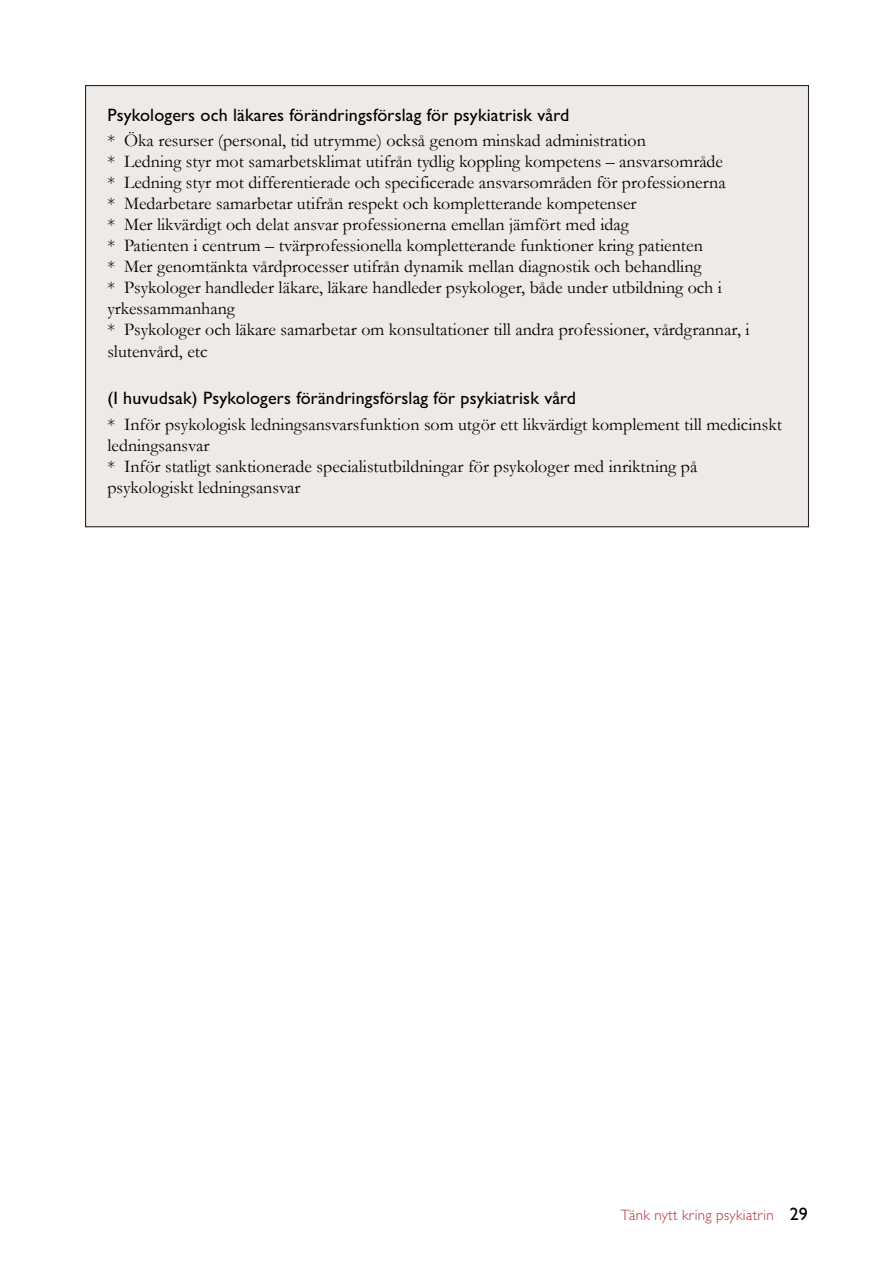
<style>
.page{position:relative;width:893px;height:1263px;background:#fff}
.page>*{position:absolute;margin:0;border:0;box-sizing:border-box;transform-origin:0 0}
.t1{font:18px/21px "Garamond";color:#000}
.t2{font:500 18px "Gill Sans MT Pro";letter-spacing:.01em;color:#000}
.t3{font:300 15px "Gill Sans MT Pro";letter-spacing:.02em;color:#b32a33}
.s1{font-weight:500;font-size:18px;color:#000}
</style>
<div class="page">
<div style="left:86px;top:86px;width:722px;height:441px;background:#edeae7"></div>
<p class="t2" style="left:107px;top:104px;width:463px">Psykologers och läkares förändringsförslag för psykiatrisk vård</p>
<p class="t1" style="left:107px;top:129px;width:644px">* Öka resurser (personal, tid utrymme) också genom minskad administration<br>* Ledning styr mot samarbetsklimat utifrån tydlig koppling kompetens – ansvarsområde<br>* Ledning styr mot differentierade och specificerade ansvarsområden för professionerna<br>* Medarbetare samarbetar utifrån respekt och kompletterande kompetenser<br>* Mer likvärdigt och delat ansvar professionerna emellan jämfört med idag<br>* Patienten i centrum – tvärprofessionella kompletterande funktioner kring patienten<br>* Mer genomtänkta vårdprocesser utifrån dynamik mellan diagnostik och behandling<br>* Psykologer handleder läkare, läkare handleder psykologer, både under utbildning och i yrkessammanhang<br>* Psykologer och läkare samarbetar om konsultationer till andra professioner, vårdgrannar, i slutenvård, etc</p>
<p class="t2" style="left:107px;top:388px;width:470px">(I huvudsak) Psykologers förändringsförslag för psykiatrisk vård</p>
<p class="t1" style="left:107px;top:413px;width:676px">* Inför psykologisk ledningsansvarsfunktion som utgör ett likvärdigt komplement till medicinskt ledningsansvar<br>* Inför statligt sanktionerade specialistutbildningar för psykologer med inriktning på psykologiskt ledningsansvar</p>
<p class="t3" style="left:621px;top:1205px;width:189px">Tänk nytt kring psykiatrin <span class="s1">29</span></p>
</div>
